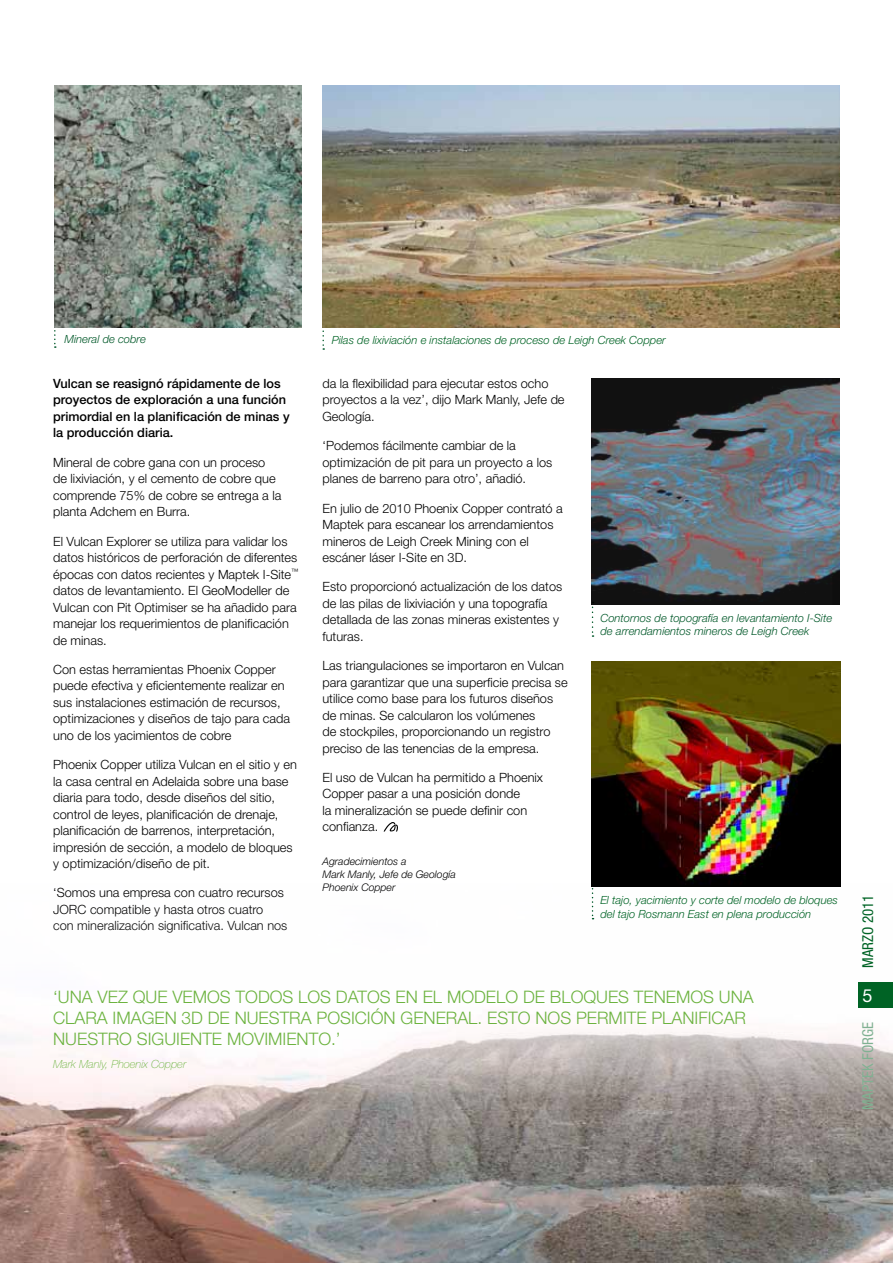
<style>
.page{position:relative;width:893px;height:1263px;background:#fff}
.page>*{position:absolute;margin:0;border:0;box-sizing:border-box;transform-origin:0 0}
.t1{font:18px "Helvetica Neue LT Std";color:#fff}
.t2{font:300 17.25px/21px "Helvetica Neue LT Std";color:#6cb33f}
.t3{font:condensed 15px "Helvetica Neue LT Std";color:#80b192}
.t4{font:condensed 15px "Helvetica Neue LT Std";color:#006325}
.t5{font:300 12.75px/16.5px "Helvetica Neue LT Std";color:#000}
.t6{font:500 12.75px/16.5px "Helvetica Neue LT Std";color:#000}
.t7{font:italic 300 11.25px/13.5px "Helvetica Neue LT Std";color:#006325}
.t8{font:italic 300 11.25px/13.5px "Helvetica Neue LT Std";color:#005829}
.t9{font:italic 100 11.25px "Helvetica Neue LT Std";letter-spacing:-.005em;color:#6cb33f}
.t10{font:italic 300 10.5px/12.8px "Helvetica Neue LT Std";color:#000}
</style>
<div class="page">
<img style="left:0;top:868px;width:893px;height:395px">
<div style="left:858px;top:982px;width:35px;height:25px;background:#006325"></div>
<svg style="left:384px;top:822px;width:14px;height:9px"></svg>
<svg style="left:322px;top:327px;width:2px;height:23px"></svg>
<svg style="left:592px;top:604px;width:1px;height:33px"></svg>
<svg style="left:592px;top:887px;width:1px;height:32px"></svg>
<svg style="left:54px;top:327px;width:2px;height:21px"></svg>
<img style="left:592px;top:379px;width:248px;height:225px">
<img style="left:322px;top:85px;width:518px;height:242px">
<img style="left:54px;top:85px;width:247px;height:242px">
<img style="left:592px;top:661px;width:248px;height:226px">
<p class="t8" style="left:65px;top:332px;width:83px">Mineral de cobre</p>
<p class="t7" style="left:332px;top:333px;width:336px">Pilas de lixiviación e instalaciones de proceso de Leigh Creek Copper</p>
<p class="t6" style="left:53px;top:375px;width:238px">Vulcan se reasignó rápidamente de los proyectos de exploración a una función primordial en la planificación de minas y la producción diaria.</p>
<p class="t5" style="left:53px;top:454px;width:230px">Mineral de cobre gana con un proceso de lixiviación, y el cemento de cobre que comprende 75% de cobre se entrega a la planta Adchem en Burra.</p>
<p class="t5" style="left:53px;top:532px;width:247px">El Vulcan Explorer se utiliza para validar los datos históricos de perforación de diferentes épocas con datos recientes y Maptek I-Site<sup>™ </sup>datos de levantamiento. El GeoModeller de Vulcan con Pit Optimiser se ha añadido para manejar los requerimientos de planificación de minas.</p>
<p class="t5" style="left:53px;top:661px;width:238px">Con estas herramientas Phoenix Copper puede efectiva y eficientemente realizar en sus instalaciones estimación de recursos, optimizaciones y diseños de tajo para cada uno de los yacimientos de cobre</p>
<p class="t5" style="left:53px;top:756px;width:245px">Phoenix Copper utiliza Vulcan en el sitio y en la casa central en Adelaida sobre una base diaria para todo, desde diseños del sitio, control de leyes, planificación de drenaje, planificación de barrenos, interpretación, impresión de sección, a modelo de bloques y optimización/diseño de pit.</p>
<p class="t5" style="left:53px;top:884px;width:236px">‘Somos una empresa con cuatro recursos<br>JORC compatible y hasta otros cuatro<br>con mineralización significativa. Vulcan nos</p>
<p class="t5" style="left:322px;top:375px;width:244px">da la flexibilidad para ejecutar estos ocho proyectos a la vez’, dijo Mark Manly, Jefe de<br>Geología.</p>
<p class="t5" style="left:322px;top:437px;width:231px">‘Podemos fácilmente cambiar de la optimización de pit para un proyecto a los planes de barreno para otro’, añadió.</p>
<p class="t5" style="left:322px;top:499px;width:242px">En julio de 2010 Phoenix Copper contrató a Maptek para escanear los arrendamientos mineros de Leigh Creek Mining con el escáner láser I-Site en 3D.</p>
<p class="t5" style="left:322px;top:578px;width:241px">Esto proporcionó actualización de los datos de las pilas de lixiviación y una topografía detallada de las zonas mineras existentes y futuras.</p>
<p class="t5" style="left:322px;top:657px;width:247px">Las triangulaciones se importaron en Vulcan para garantizar que una superficie precisa se utilice como base para los futuros diseños de minas. Se calcularon los volúmenes<br>de stockpiles, proporcionando un registro preciso de las tenencias de la empresa.</p>
<p class="t5" style="left:322px;top:769px;width:222px">El uso de Vulcan ha permitido a Phoenix<br>Copper pasar a una posición donde<br>la mineralización se puede definir con confianza.</p>
<p class="t10" style="left:322px;top:855px;width:135px">Agradecimientos a<br>Mark Manly, Jefe de Geología<br>Phoenix Copper</p>
<p class="t8" style="left:600px;top:611px;width:233px">Contornos de topografía en levantamiento I-Site de arrendamientos mineros de Leigh Creek</p>
<p class="t7" style="left:600px;top:893px;width:239px">El tajo, yacimiento y corte del modelo de bloques del tajo Rosmann East en plena producción</p>
<h2 class="t2" style="left:53px;top:986px;width:702px">‘UNA VEZ QUE VEMOS TODOS LOS DATOS EN EL MODELO DE BLOQUES TENEMOS UNA<br>CLARA IMAGEN 3D DE NUESTRA POSICIÓN GENERAL. ESTO NOS PERMITE PLANIFICAR<br>NUESTRO SIGUIENTE MOVIMIENTO.’</h2>
<p class="t9" style="left:53px;top:1058px;width:135px">Mark Manly, Phoenix Copper</p>
<p class="t4" style="left:859px;top:968px;width:75px;rotate:-90deg">MARZO 2011</p>
<h1 class="t1" style="left:863px;top:984px;width:12px">5</h1>
<p class="t3" style="left:859px;top:1110px;width:90px;rotate:-90deg">MAPTEK FORGE</p>
</div>
